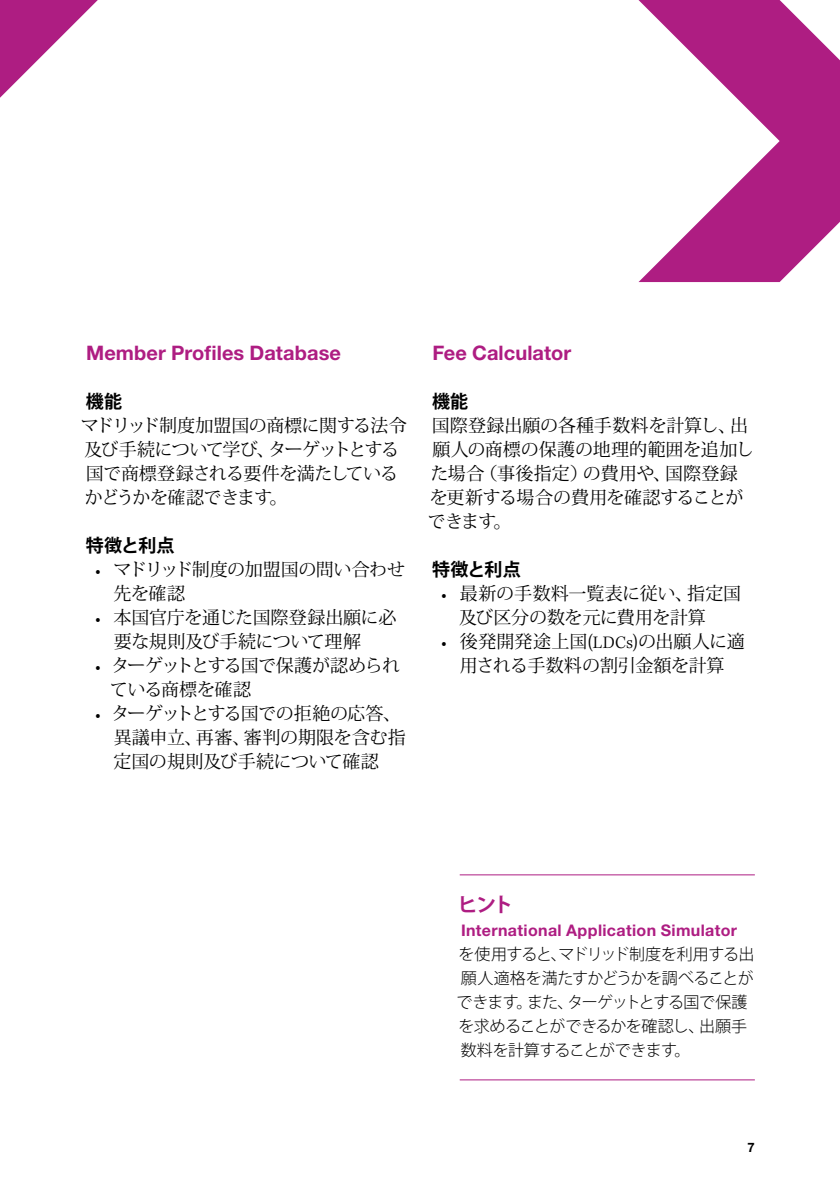
<style>
.page{position:relative;width:840px;height:1191px;background:#fff}
.page>*{position:absolute;margin:0;border:0;box-sizing:border-box;transform-origin:0 0}
.Intro_non-officiel_0{font:700 20px "Helvetica Neue LT Std";letter-spacing:.005em;color:#ae1d82}
.Titre_paragraph{font:700 20px "Koz Go Pr 6 N";color:#ae1d82}
.Courant{font:18px/24px "Koz Min Pr 6 N";letter-spacing:-.02em;color:#000}
.Sous_titre_paragraph{font:700 18px "Koz Go Pr 6 N";color:#000}
.Tip_or_note{font:300 16px/24px "Koz Go Pr 6 N";letter-spacing:-.035em;color:#000}
.pagination{font:700 13px "Helvetica Neue LT Std";color:#000}
.s1{font-family:"Kepler Std"}
.s2{font-family:"Kepler Std";font-weight:300}
.s3{font-family:"Helvetica Neue LT Std";font-weight:700;color:#ae1d82}
</style>
<div class="page">
<svg style="left:638px;top:0;width:201px;height:282px;fill:#ae1d82"></svg>
<svg style="left:0;top:0;width:98px;height:98px"></svg>
<hr style="left:459px;top:874px;width:295px;height:1px;background:#ae1d82">
<hr style="left:459px;top:1079px;width:295px;height:1px;background:#ae1d82">
<p class="Intro_non-officiel_0" style="left:86px;top:341px;width:256px">Member Profiles Database</p>
<p class="Sous_titre_paragraph" style="left:86px;top:391px;width:38px">機能</p>
<p class="Courant" style="left:81px;top:414px;width:327px">マドリッド制度加盟国の商標に関する法令及び手続について学び、ターゲットとする国で商標登録される要件を満たしているかどうかを確認できます。</p>
<p class="Sous_titre_paragraph" style="left:86px;top:535px;width:90px">特徴と利点</p>
<p class="Courant" style="left:113px;top:558px;width:293px;text-indent:-18px"><span class="s1">•</span> マドリッド制度の加盟国の問い合わせ先を確認</p>
<p class="Courant" style="left:114px;top:606px;width:284px;text-indent:-19px"><span class="s1">•</span> 本国官庁を通じた国際登録出願に必要な規則及び手続について理解</p>
<p class="Courant" style="left:110px;top:654px;width:292px;text-indent:-15px"><span class="s1">•</span> ターゲットとする国で保護が認められている商標を確認</p>
<p class="Courant" style="left:113px;top:702px;width:293px;text-indent:-19px"><span class="s1">•</span> ターゲットとする国での拒絶の応答、異議申立、再審、審判の期限を含む指定国の規則及び手続について確認</p>
<p class="Intro_non-officiel_0" style="left:432px;top:341px;width:140px">Fee Calculator</p>
<p class="Sous_titre_paragraph" style="left:432px;top:391px;width:38px">機能</p>
<p class="Courant" style="left:427px;top:414px;width:327px">国際登録出願の各種手数料を計算し、出願人の商標の保護の地理的範囲を追加した場合（事後指定）の費用や、国際登録を更新する場合の費用を確認することができます。</p>
<p class="Sous_titre_paragraph" style="left:432px;top:559px;width:90px">特徴と利点</p>
<p class="Courant" style="left:458px;top:582px;width:283px;text-indent:-18px"><span class="s1">•</span> 最新の手数料一覧表に従い、指定国及び区分の数を元に費用を計算</p>
<p class="Courant" style="left:441px;top:630px;width:305px;text-align:center"><span class="s1">•</span> 後発開発途上国(<span class="s2">LDCs</span>)の出願人に適用される手数料の割引金額を計算</p>
<p class="Titre_paragraph" style="left:457px;top:893px;width:57px">ヒント</p>
<p class="Tip_or_note" style="left:456px;top:918px;width:299px"><span class="s3">International Application Simulator<br></span>を使用すると、マドリッド制度を利用する出願人適格を満たすかどうかを調べることができます。また、ターゲットとする国で保護を求めることができるかを確認し、出願手数料を計算することができます。</p>
<p class="pagination" style="left:747px;top:1139px;width:9px">7</p>
</div>
